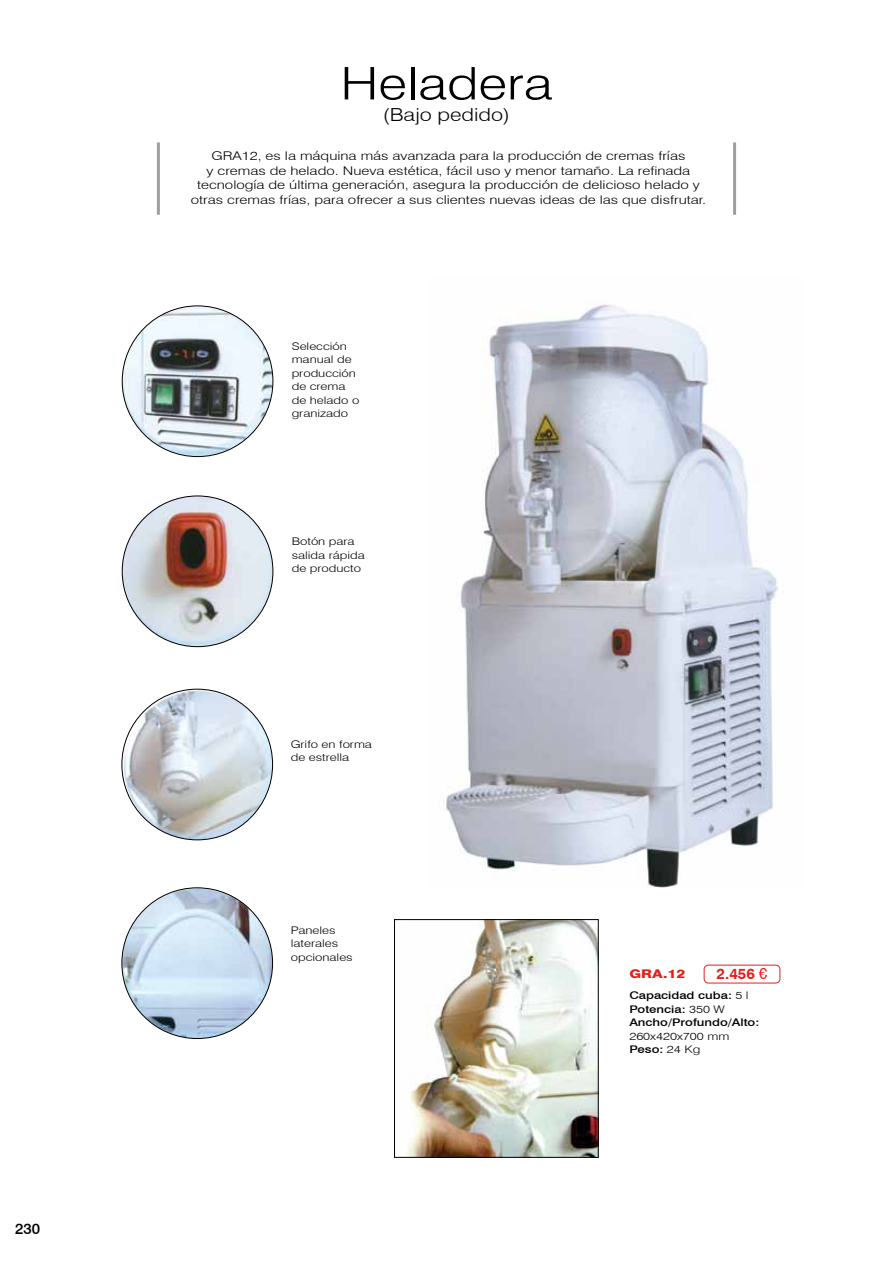
<style>
.page{position:relative;width:893px;height:1263px;background:#fff}
.page>*{position:absolute;margin:0;border:0;box-sizing:border-box;transform-origin:0 0}
.t1{font:300 45px "Swiss 721 BT";color:#000;scale:1.2 1}
.t2{font:300 18px "Swiss 721 BT";color:#000;scale:1.2 1}
.t3{font:700 15px "Swiss 721 BT";color:#e32119}
.t4{font:500 15px "Swiss 721 BT";color:#000}
.t5{font:300 12px/14.4px "Swiss 721 BT";color:#000;text-align:center;scale:1.25 1}
.t6{font:800 12px "Swiss 721 BT";color:#e32119;scale:1.25 1}
.t7{font:300 10.5px/13.5px "Swiss 721 BT";color:#000;scale:1.25 1}
.t8{font:500 10.5px/13.5px "Swiss 721 BT";color:#000;scale:1.25 1}
.s1{font-weight:400}
.s2{font-weight:300}
.s3{font-weight:500}
</style>
<div class="page">
<img style="left:446px;top:304px;width:332px;height:584px">
<hr style="left:157px;top:142px;width:3px;height:73px;background:#9c9e9f">
<hr style="left:733px;top:142px;width:3px;height:73px;background:#9c9e9f">
<div style="left:704px;top:965px;width:76px;height:18px;border:1px solid #e32119;border-radius:4px"></div>
<img style="left:407px;top:921px;width:189px;height:234px">
<div style="left:394px;top:919px;width:204px;height:238px;border:1px solid #000"></div>
<img style="left:122px;top:306px;width:151px;height:151px;border-radius:75px">
<img style="left:122px;top:496px;width:151px;height:151px;border-radius:75px">
<img style="left:122px;top:689px;width:151px;height:151px;border-radius:75px">
<img style="left:122px;top:888px;width:151px;height:150px;border-radius:75px">
<p class="t4" style="left:15px;top:1219px;width:27px">230</p>
<h1 class="t1" style="left:340px;top:56px;width:178px">Heladera</h1>
<h2 class="t2" style="left:383px;top:104px;width:107px">(Bajo pedido)</h2>
<p class="t5" style="left:191px;top:149px;width:414px">GRA12, es la máquina más avanzada para la producción de cremas frías<br>y cremas de helado. Nueva estética, fácil uso y menor tamaño. La refinada tecnología de última generación, asegura la producción de delicioso helado y otras cremas frías, para ofrecer a sus clientes nuevas ideas de las que disfrutar.</p>
<p class="t7" style="left:292px;top:339px;width:56px">Selección manual de producción de crema de helado o granizado</p>
<p class="t7" style="left:292px;top:535px;width:60px">Botón para salida rápida de producto</p>
<p class="t7" style="left:291px;top:737px;width:66px">Grifo en forma de estrella</p>
<p class="t7" style="left:291px;top:923px;width:51px">Paneles laterales opcionales</p>
<p class="t3" style="left:717px;top:965px;width:52px">2.456 <span class="s1">€</span></p>
<p class="t6" style="left:629px;top:967px;width:46px">GRA.12</p>
<p class="t8" style="left:629px;top:988px;width:106px">Capacidad cuba: <span class="s2">5 l<br></span>Potencia: <span class="s2">350 W<br></span>Ancho/Profundo/Alto:</p>
<p class="t7" style="left:629px;top:1029px;width:81px">260x420x700 mm<br><span class="s3">Peso:</span> 24 Kg</p>
</div>
